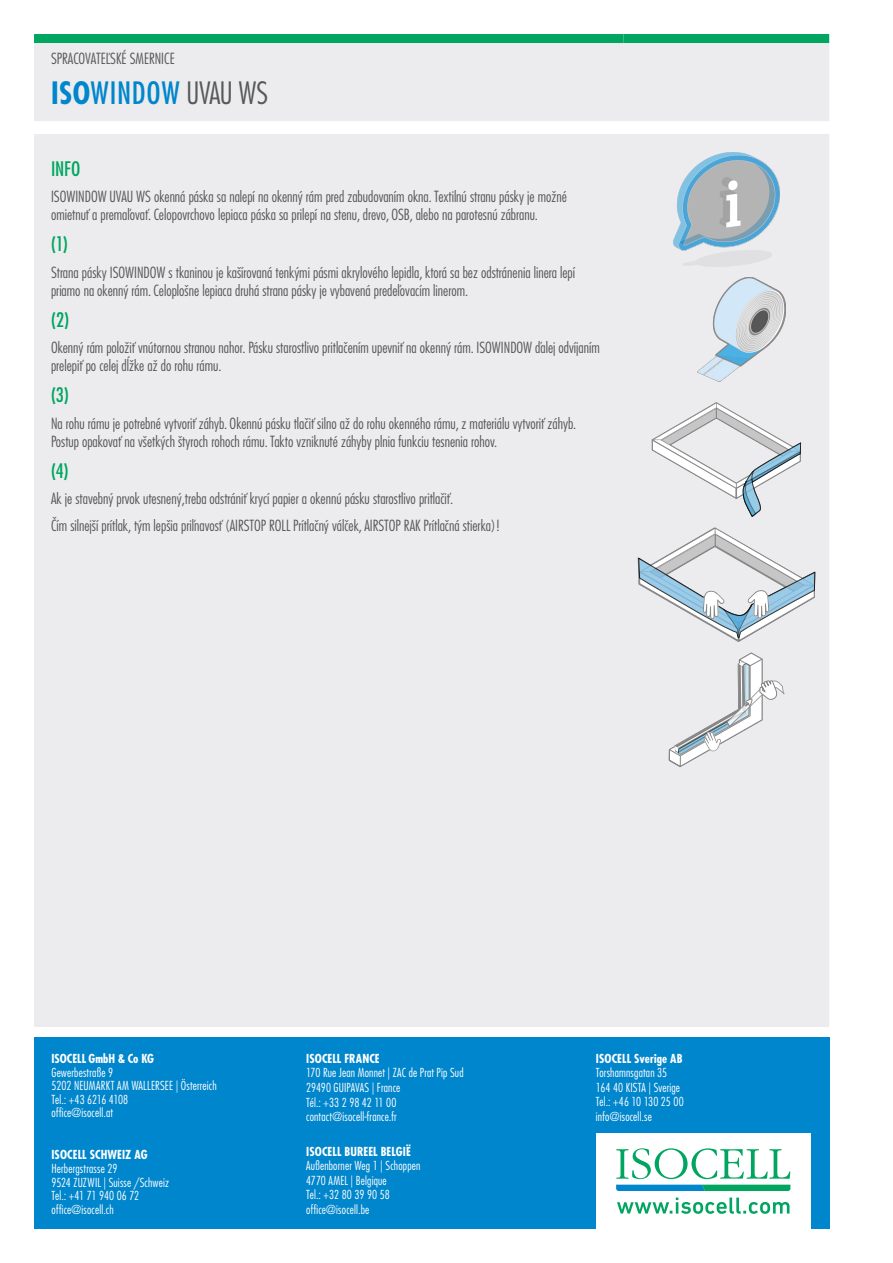
<style>
.page{position:relative;width:893px;height:1263px;background:#fff}
.page>*{position:absolute;margin:0;border:0;box-sizing:border-box;transform-origin:0 0}
.t1{font:500 condensed 30px "Futura LT Pro";letter-spacing:.025em;color:#0086cc}
.t2{font:500 condensed 19.5px "Futura LT Pro";color:#00a660}
.t3{font:300 condensed 15px/18px "Futura LT Pro";color:#57585a}
.t4{font:300 condensed 12.15px/14.5px "Futura LT Pro";letter-spacing:.015em;color:#fff}
.t5{font:700 condensed 12.15px "Futura LT Pro";letter-spacing:.005em;color:#fff}
.s1{font-weight:700}
.s2{font-weight:300;color:#57585a}
</style>
<div class="page">
<div style="left:34px;top:1038px;width:795px;height:191px;background:#0086cc"></div>
<div style="left:596px;top:1133px;width:215px;height:96px;background:#fff"></div>
<svg style="left:616px;top:1148px;width:174px;height:43px"></svg>
<svg style="left:617px;top:1197px;width:172px;height:17px"></svg>
<div style="left:34px;top:43px;width:795px;height:984px;background:#ececee"></div>
<div style="left:34px;top:34px;width:589px;height:9px;background:#00a660"></div>
<div style="left:623px;top:34px;width:206px;height:9px;background:#00a660"></div>
<img style="left:674px;top:153px;width:105px;height:113px">
<img style="left:698px;top:277px;width:88px;height:104px">
<svg style="left:651px;top:402px;width:150px;height:115px;background:#dee1e3"></svg>
<svg style="left:637px;top:527px;width:178px;height:115px;background:#d5dce1"></svg>
<svg style="left:669px;top:652px;width:116px;height:115px;background:#e2e3e5"></svg>
<p class="t3" style="left:51px;top:49px;width:125px">SPRACOVATEĽSKÉ SMERNICE</p>
<h1 class="t1" style="left:51px;top:72px;width:218px"><span class="s1">ISO</span>WINDOW <span class="s2">UVAU WS</span></h1>
<h2 class="t2" style="left:51px;top:155px;width:31px">INFO</h2>
<p class="t3" style="left:51px;top:187px;width:517px">ISOWINDOW UVAU WS okenná páska sa nalepí na okenný rám pred zabudovaním okna. Textilnú stranu pásky je možné omietnuť a premaľovať. Celopovrchovo lepiaca páska sa prilepí na stenu, drevo, OSB, alebo na parotesnú zábranu.</p>
<h2 class="t2" style="left:51px;top:230px;width:18px">(1)</h2>
<p class="t3" style="left:51px;top:263px;width:526px">Strana pásky ISOWINDOW s tkaninou je kašírovaná tenkými pásmi akrylového lepidla, ktorá sa bez odstránenia linera lepí priamo na okenný rám. Celoplošne lepiaca druhá strana pásky je vybavená predeľovacím linerom.</p>
<h2 class="t2" style="left:51px;top:306px;width:20px">(2)</h2>
<p class="t3" style="left:51px;top:338px;width:550px">Okenný rám položiť vnútornou stranou nahor. Pásku starostlivo pritlačením upevniť na okenný rám. ISOWINDOW ďalej odvíjaním prelepiť po celej dĺžke až do rohu rámu.</p>
<h2 class="t2" style="left:51px;top:381px;width:19px">(3)</h2>
<p class="t3" style="left:51px;top:414px;width:527px">Na rohu rámu je potrebné vytvoriť záhyb. Okennú pásku tlačiť silno až do rohu okenného rámu, z materiálu vytvoriť záhyb.<br>Postup opakovať na všetkých štyroch rohoch rámu. Takto vzniknuté záhyby plnia funkciu tesnenia rohov.</p>
<h2 class="t2" style="left:51px;top:457px;width:19px">(4)</h2>
<p class="t3" style="left:51px;top:485px;width:451px;line-height:26.5px">Ak je stavebný prvok utesnený,treba odstrániť krycí papier a okennú pásku starostlivo pritlačiť.<br>Čím silnejší prítlak, tým lepšia priľnavosť (AIRSTOP ROLL Prítlačný válček, AIRSTOP RAK Prítlačná stierka)!</p>
<p class="t5" style="left:52px;top:1050px;width:104px">ISOCELL GmbH &amp; Co KG</p>
<p class="t4" style="left:52px;top:1065px;width:167px;line-height:13.6px">Gewerbestraße 9<br>5202 NEUMARKT AM WALLERSEE | Österreich<br>Tel.: +43 6216 4108<br>office@isocell.at</p>
<p class="t5" style="left:52px;top:1147px;width:98px">ISOCELL SCHWEIZ AG</p>
<p class="t4" style="left:52px;top:1162px;width:119px;line-height:13.6px">Herbergstrasse 29<br>9524 ZUZWIL | Suisse /Schweiz<br>Tel.: +41 71 940 06 72 office@isocell.ch</p>
<p class="t5" style="left:306px;top:1050px;width:75px">ISOCELL FRANCE</p>
<p class="t4" style="left:306px;top:1065px;width:159px">170 Rue Jean Monnet | ZAC de Prat Pip Sud<br>29490 GUIPAVAS | France<br>Tél.: +33 2 98 42 11 00 contact@isocell-france.fr</p>
<p class="t5" style="left:306px;top:1143px;width:106px">ISOCELL BUREEL BELGIË</p>
<p class="t4" style="left:306px;top:1158px;width:116px">Außenborner Weg 1 | Schoppen<br>4770 AMEL | Belgique<br>Tel.: +32 80 39 90 58 office@isocell.be</p>
<p class="t5" style="left:596px;top:1050px;width:88px">ISOCELL Sverige AB</p>
<p class="t4" style="left:596px;top:1065px;width:89px">Torshamnsgatan 35<br>164 40 KISTA | Sverige<br>Tel.: +46 10 130 25 00 info@isocell.se</p>
</div>
